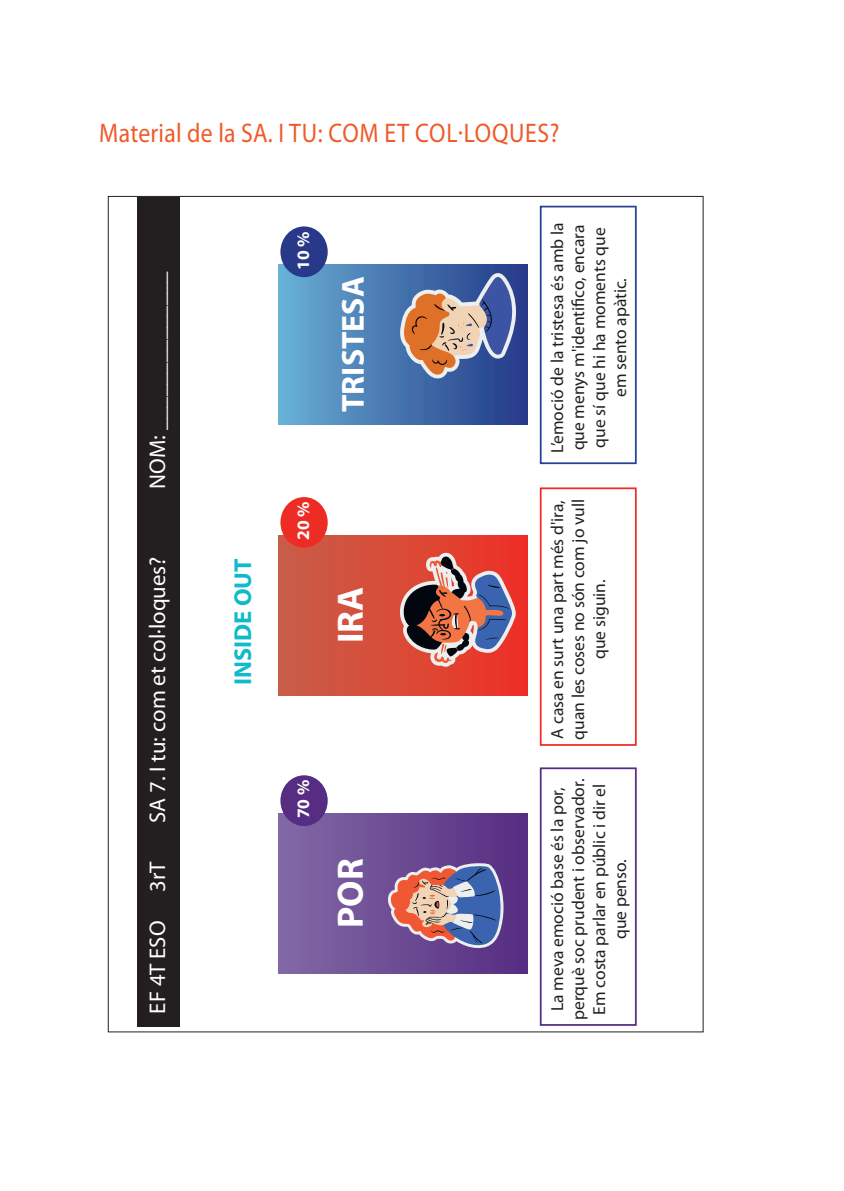
<style>
.page{position:relative;width:844px;height:1191px;background:#fff}
.page>*{position:absolute;margin:0;border:0;box-sizing:border-box;transform-origin:0 0}
.t1{font:700 36.75px "Myriad Pro";color:#fff}
.t2{font:700 31.85px "Myriad Pro";color:#fff}
._3XXX{font:26.95px "Myriad Pro";letter-spacing:.01em;color:#f15929;scale:.88 1}
.t3{font:700 24.5px "Myriad Pro";color:#0fbbca}
.t4{font:22.75px "Myriad Pro";color:#fff}
.t5{font:17.5px/21px "Myriad Pro";color:#231f20;text-align:center}
.t6{font:700 17.5px "Myriad Pro";color:#fff}
</style>
<div class="page">
<div style="left:137px;top:197px;width:42px;height:829px;background:#231f20"></div>
<div style="left:539px;top:767px;width:97px;height:258px;border:2px solid #572c83"></div>
<div style="left:539px;top:487px;width:97px;height:259px;border:2px solid #ee2c26"></div>
<div style="left:539px;top:206px;width:97px;height:258px;border:2px solid #254295"></div>
<div style="left:278px;top:535px;width:249px;height:160px;background:linear-gradient(to right,#c76049,#ee3125)"></div>
<div style="left:280px;top:497px;width:47px;height:51px;background:#ee2c26;border-radius:50%"></div>
<div style="left:278px;top:814px;width:249px;height:159px;background:linear-gradient(to right,#8269a5,#562c82)"></div>
<div style="left:280px;top:775px;width:47px;height:51px;background:#572c83;border-radius:50%"></div>
<div style="left:278px;top:265px;width:249px;height:160px;background:linear-gradient(to right,#68afd5,#223887)"></div>
<div style="left:280px;top:226px;width:47px;height:51px;background:#28398a;border-radius:50%"></div>
<svg style="left:388px;top:863px;width:115px;height:85px;background:#977d99"></svg>
<svg style="left:400px;top:552px;width:115px;height:115px;background:#ac615e"></svg>
<svg style="left:400px;top:273px;width:116px;height:106px;background:#8a8192"></svg>
<p class="_3XXX" style="left:99px;top:117px;width:524px">Material de la SA. I TU: COM ET COL·LOQUES?</p>
<p class="t4" style="left:143px;top:489px;width:219px;rotate:-90deg">NOM: ______________</p>
<p class="t4" style="left:143px;top:823px;width:268px;rotate:-90deg">SA 7. I tu: com et col·loques?</p>
<p class="t4" style="left:143px;top:891px;width:32px;rotate:-90deg">3rT</p>
<p class="t4" style="left:143px;top:1013px;width:94px;rotate:-90deg">EF 4T ESO</p>
<p class="t3" style="left:227px;top:685px;width:128px;rotate:-90deg">INSIDE OUT</p>
<p class="t6" style="left:291px;top:269px;width:40px;rotate:-90deg">10 %</p>
<p class="t2" style="left:332px;top:412px;width:137px;rotate:-90deg">TRISTESA</p>
<p class="t6" style="left:291px;top:540px;width:40px;rotate:-90deg">20 %</p>
<p class="t1" style="left:326px;top:643px;width:58px;rotate:-90deg">IRA</p>
<p class="t6" style="left:291px;top:818px;width:40px;rotate:-90deg">70 %</p>
<p class="t1" style="left:326px;top:928px;width:71px;rotate:-90deg">POR</p>
<p class="t5" style="left:546px;top:453px;width:232px;rotate:-90deg">L’emoció de la tristesa és amb la que menys m'identi co, encara que sí que hi ha moments que em sento apàtic.</p>
<p class="t5" style="left:546px;top:740px;width:242px;rotate:-90deg">A casa en surt una part més d'ira, quan les coses no són com jo vull que siguin.</p>
<p class="t5" style="left:546px;top:1020px;width:243px;rotate:-90deg">La meva emoció base és la por, perquè soc prudent i observador.<br>Em costa parlar en públic i dir el que penso.</p>
</div>
